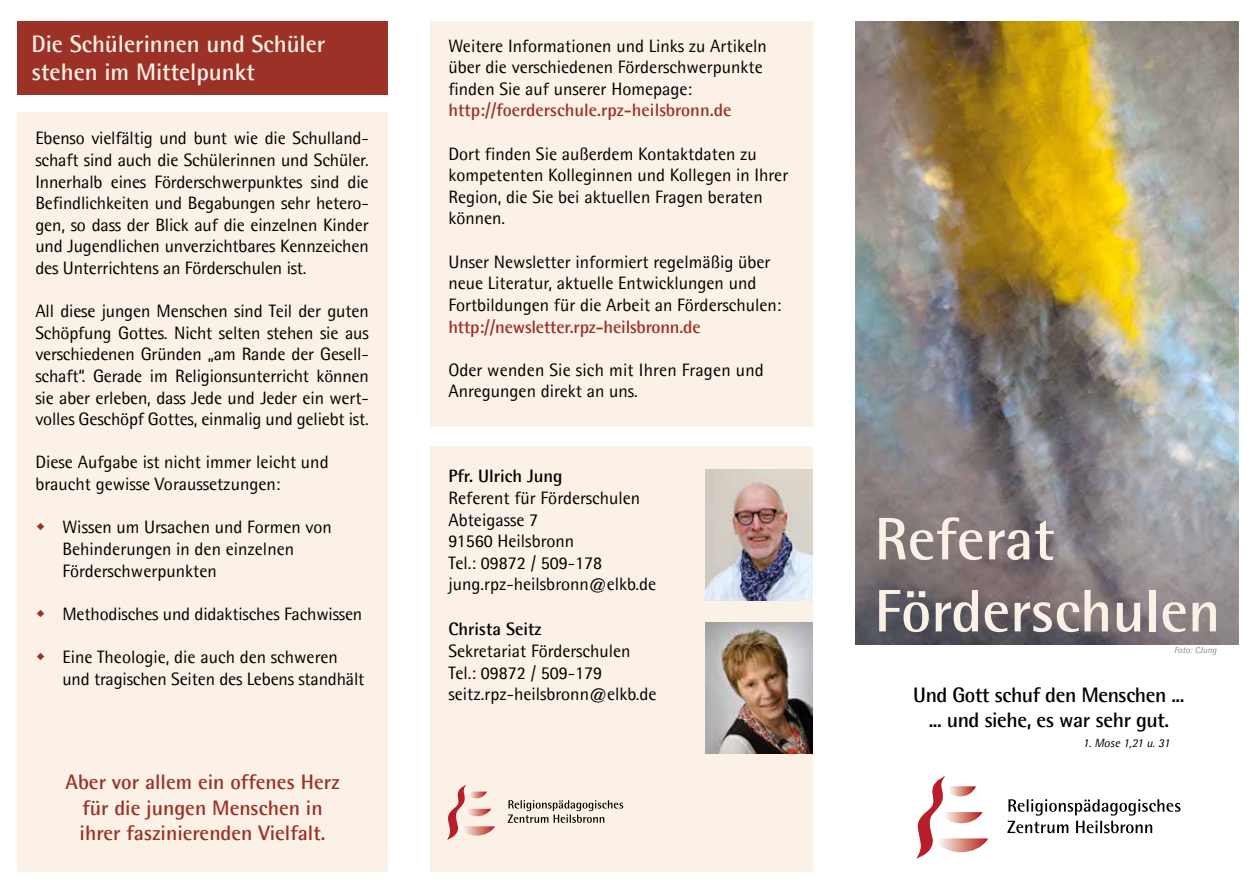
<style>
.page{position:relative;width:1259px;height:892px;background:#fff}
.page>*{position:absolute;margin:0;border:0;box-sizing:border-box;transform-origin:0 0}
.t1{font:700 60px/72px "Agfa Rotis Semisans";color:#fbf1e6}
.t2{font:700 24px/28.8px "Agfa Rotis Semisans";color:#fbf1e6}
.t3{font:700 21px/25.2px "Agfa Rotis Semisans";color:#9c3128;text-align:center}
.t4{font:700 21px/25.2px "Agfa Rotis Semisans";letter-spacing:-.02em;color:#000;text-align:center}
.t5{font:18px/21.6px "Agfa Rotis Semisans";color:#000}
.t6{font:700 18px "Agfa Rotis Semisans";letter-spacing:-.01em;color:#9c3128}
.t7{font:700 18px "Agfa Rotis Semisans";color:#000}
.t8{font:italic 12px "Agfa Rotis Semisans";color:#000}
.t9{font:italic 9px "Agfa Rotis Semisans";color:#878787}
</style>
<div class="page">
<div style="left:429px;top:446px;width:383px;height:426px;background:#fbf1e6"></div>
<div style="left:430px;top:21px;width:382px;height:406px;background:#fbf1e6"></div>
<div style="left:17px;top:113px;width:370px;height:759px;background:#fbf1e6"></div>
<div style="left:17px;top:21px;width:370px;height:73px;background:#9c3128"></div>
<img style="left:855px;top:21px;width:382px;height:623px">
<img style="left:705px;top:623px;width:107px;height:130px">
<img style="left:705px;top:470px;width:107px;height:131px">
<svg style="left:1007px;top:799px;width:173px;height:34px"></svg>
<svg style="left:916px;top:776px;width:73px;height:83px"></svg>
<svg style="left:507px;top:800px;width:116px;height:22px"></svg>
<svg style="left:447px;top:785px;width:48px;height:55px"></svg>
<h2 class="t2" style="left:31px;top:29px;width:295px">Die Schülerinnen und Schüler stehen im Mittelpunkt</h2>
<p class="t5" style="left:35px;top:127px;width:335px;text-align:justify">Ebenso vielfältig und bunt wie die Schulland&shy;schaft sind auch die Schülerinnen und Schüler.<br>Innerhalb eines Förderschwerpunktes sind die Befindlichkeiten und Begabungen sehr hetero&shy;gen, so dass der Blick auf die einzelnen Kinder und Jugendlichen unverzichtbares Kennzeichen des Unterrichtens an Förderschulen ist.</p>
<p class="t5" style="left:35px;top:300px;width:335px;text-align:justify">All diese jungen Menschen sind Teil der guten Schöpfung Gottes. Nicht selten stehen sie aus verschiedenen Gründen „am Rande der Gesell&shy;schaft“. Gerade im Religionsunterricht können sie aber erleben, dass Jede und Jeder ein wert&shy;volles Geschöpf Gottes, einmalig und geliebt ist.</p>
<p class="t5" style="left:35px;top:451px;width:295px">Diese Aufgabe ist nicht immer leicht und braucht gewisse Voraussetzungen:</p>
<p class="t5" style="left:62px;top:516px;width:271px">Wissen um Ursachen und Formen von<br>Behinderungen in den einzelnen<br>Förderschwerpunkten</p>
<p class="t5" style="left:62px;top:602px;width:301px">Methodisches und didaktisches Fachwissen</p>
<p class="t5" style="left:62px;top:646px;width:303px">Eine Theologie, die auch den schweren und tragischen Seiten des Lebens standhält</p>
<p class="t3" style="left:66px;top:769px;width:275px">Aber vor allem ein offenes Herz für die jungen Menschen in ihrer faszinierenden Vielfalt.</p>
<p class="t5" style="left:448px;top:35px;width:320px">Weitere Informationen und Links zu Artikeln über die verschiedenen Förderschwerpunkte finden Sie auf unserer Homepage:</p>
<p class="t6" style="left:448px;top:99px;width:284px">http://foerderschule.rpz-heilsbronn.de</p>
<p class="t5" style="left:448px;top:143px;width:341px">Dort finden Sie außerdem Kontaktdaten zu kompetenten Kolleginnen und Kollegen in Ihrer Region, die Sie bei aktuellen Fragen beraten können.</p>
<p class="t5" style="left:448px;top:251px;width:334px">Unser Newsletter informiert regelmäßig über neue Literatur, aktuelle Entwicklungen und<br>Fortbildungen für die Arbeit an Förderschulen:</p>
<p class="t6" style="left:448px;top:315px;width:254px">http://newsletter.rpz-heilsbronn.de</p>
<p class="t5" style="left:448px;top:359px;width:317px">Oder wenden Sie sich mit Ihren Fragen und<br>Anregungen direkt an uns.</p>
<p class="t7" style="left:448px;top:465px;width:116px">Pfr. Ulrich Jung</p>
<p class="t5" style="left:448px;top:487px;width:209px">Referent für Förderschulen<br>Abteigasse 7<br>91560 Heilsbronn<br>Tel.: 09872 / 509-178 jung.rpz-heilsbronn@elkb.de</p>
<p class="t7" style="left:448px;top:618px;width:95px">Christa Seitz</p>
<p class="t5" style="left:448px;top:640px;width:210px">Sekretariat Förderschulen<br>Tel.: 09872 / 509-179 seitz.rpz-heilsbronn@elkb.de</p>
<h1 class="t1" style="left:874px;top:502px;width:347px">Referat<br>Förderschulen</h1>
<p class="t9" style="left:1173px;top:644px;width:44px">Foto: CJung</p>
<p class="t4" style="left:913px;top:681px;width:273px">Und Gott schuf den Menschen ... ... und siehe, es war sehr gut.</p>
<p class="t8" style="left:1082px;top:735px;width:88px">1. Mose 1,21 u. 31</p>
</div>
